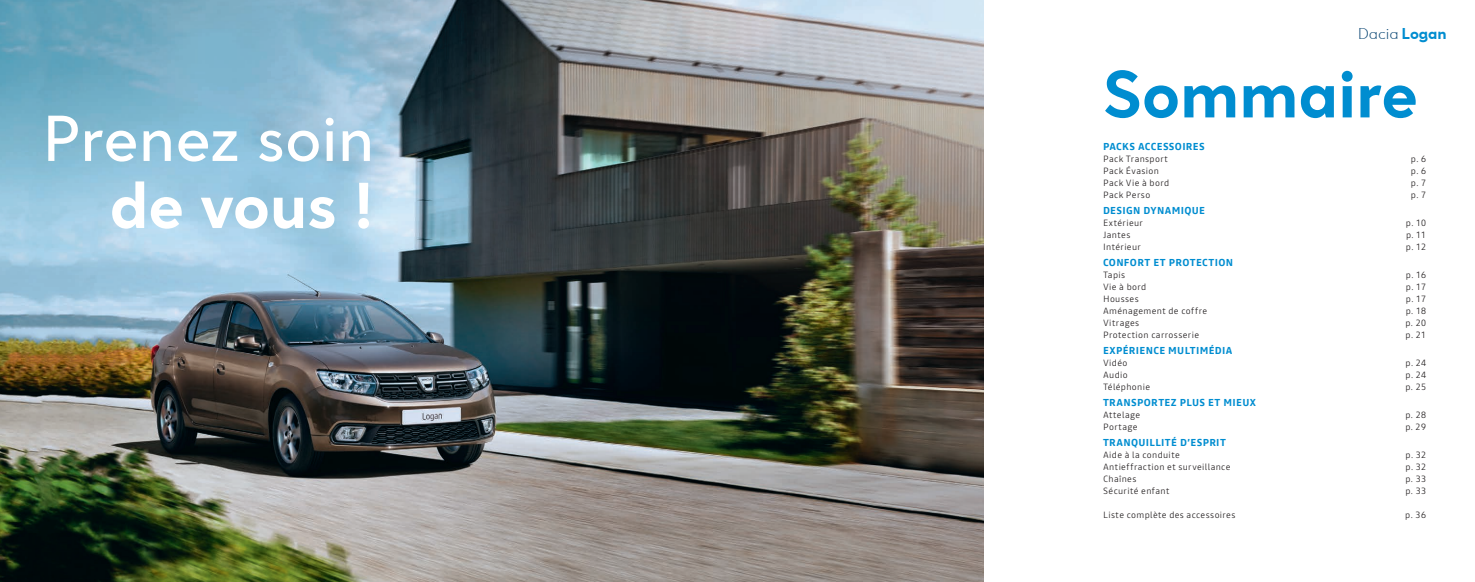
<style>
.page{position:relative;width:1475px;height:582px;background:#fff}
.page>*{position:absolute;margin:0;border:0;box-sizing:border-box;transform-origin:0 0}
.t1{font:700 68px "Dacia Spirit";color:#008dd0}
.t2{font:66px "Dacia Spirit";letter-spacing:-.005em;color:#fff}
.t3{font:700 66px "Dacia Spirit";color:#fff}
.t4{font:300 16px "Dacia Spirit";letter-spacing:-.005em;color:#0a4673}
.t5{font:700 10px "Read";letter-spacing:.035em;color:#008dd0}
.t6{font:300 9px "Read";letter-spacing:.04em;color:#231f20}
.s1{font-weight:700;color:#008dd0}
</style>
<div class="page">
<img style="left:0;top:0;width:983px;height:581px">
<h2 class="t2" style="left:42px;top:84px;width:334px">Prenez soin</h2>
<h2 class="t3" style="left:110px;top:166px;width:266px">de vous !</h2>
<h3 class="t4" style="left:1357px;top:21px;width:90px">Dacia <span class="s1">Logan</span></h3>
<h1 class="t1" style="left:1102px;top:54px;width:316px">Sommaire</h1>
<p class="t5" style="left:1102px;top:139px;width:103px">PACKS ACCESSOIRES</p>
<p class="t6" style="left:1102px;top:152px;width:66px">Pack Transport</p>
<p class="t6" style="left:1410px;top:152px;width:17px">p. 6</p>
<p class="t6" style="left:1102px;top:164px;width:57px">Pack Évasion</p>
<p class="t6" style="left:1410px;top:164px;width:17px">p. 6</p>
<p class="t6" style="left:1102px;top:176px;width:68px">Pack Vie à bord</p>
<p class="t6" style="left:1410px;top:176px;width:17px">p. 7</p>
<p class="t6" style="left:1102px;top:188px;width:49px">Pack Perso</p>
<p class="t6" style="left:1410px;top:188px;width:17px">p. 7</p>
<p class="t5" style="left:1102px;top:203px;width:103px">DESIGN DYNAMIQUE</p>
<p class="t6" style="left:1102px;top:216px;width:41px">Extérieur</p>
<p class="t6" style="left:1405px;top:216px;width:22px">p. 10</p>
<p class="t6" style="left:1102px;top:228px;width:29px">Jantes</p>
<p class="t6" style="left:1405px;top:228px;width:21px">p. 11</p>
<p class="t6" style="left:1102px;top:240px;width:39px">Intérieur</p>
<p class="t6" style="left:1405px;top:240px;width:22px">p. 12</p>
<p class="t5" style="left:1102px;top:255px;width:131px">CONFORT ET PROTECTION</p>
<p class="t6" style="left:1102px;top:268px;width:23px">Tapis</p>
<p class="t6" style="left:1405px;top:268px;width:22px">p. 16</p>
<p class="t6" style="left:1102px;top:280px;width:45px">Vie à bord</p>
<p class="t6" style="left:1405px;top:280px;width:22px">p. 17</p>
<p class="t6" style="left:1102px;top:292px;width:37px">Housses</p>
<p class="t6" style="left:1405px;top:292px;width:22px">p. 17</p>
<p class="t6" style="left:1102px;top:304px;width:106px">Aménagement de coffre</p>
<p class="t6" style="left:1405px;top:304px;width:22px">p. 18</p>
<p class="t6" style="left:1102px;top:316px;width:38px">Vitrages</p>
<p class="t6" style="left:1405px;top:316px;width:22px">p. 20</p>
<p class="t6" style="left:1102px;top:328px;width:97px">Protection carrosserie</p>
<p class="t6" style="left:1405px;top:328px;width:22px">p. 21</p>
<p class="t5" style="left:1102px;top:343px;width:131px">EXPÉRIENCE MULTIMÉDIA</p>
<p class="t6" style="left:1102px;top:356px;width:26px">Vidéo</p>
<p class="t6" style="left:1405px;top:356px;width:22px">p. 24</p>
<p class="t6" style="left:1102px;top:368px;width:26px">Audio</p>
<p class="t6" style="left:1405px;top:368px;width:22px">p. 24</p>
<p class="t6" style="left:1102px;top:380px;width:49px">Téléphonie</p>
<p class="t6" style="left:1405px;top:380px;width:22px">p. 25</p>
<p class="t5" style="left:1102px;top:395px;width:154px">TRANSPORTEZ PLUS ET MIEUX</p>
<p class="t6" style="left:1102px;top:408px;width:39px">Attelage</p>
<p class="t6" style="left:1405px;top:408px;width:22px">p. 28</p>
<p class="t6" style="left:1102px;top:420px;width:36px">Portage</p>
<p class="t6" style="left:1404px;top:420px;width:22px">p. 29</p>
<p class="t5" style="left:1102px;top:435px;width:124px">TRANQUILLITÉ D’ESPRIT</p>
<p class="t6" style="left:1102px;top:448px;width:78px">Aide à la conduite</p>
<p class="t6" style="left:1405px;top:448px;width:22px">p. 32</p>
<p class="t6" style="left:1102px;top:460px;width:129px">Antieffraction et surveillance</p>
<p class="t6" style="left:1405px;top:460px;width:22px">p. 32</p>
<p class="t6" style="left:1102px;top:472px;width:35px">Chaînes</p>
<p class="t6" style="left:1405px;top:472px;width:22px">p. 33</p>
<p class="t6" style="left:1102px;top:484px;width:68px">Sécurité enfant</p>
<p class="t6" style="left:1405px;top:484px;width:22px">p. 33</p>
<p class="t6" style="left:1102px;top:508px;width:134px">Liste complète des accessoires</p>
<p class="t6" style="left:1404px;top:508px;width:22px">p. 36</p>
</div>
